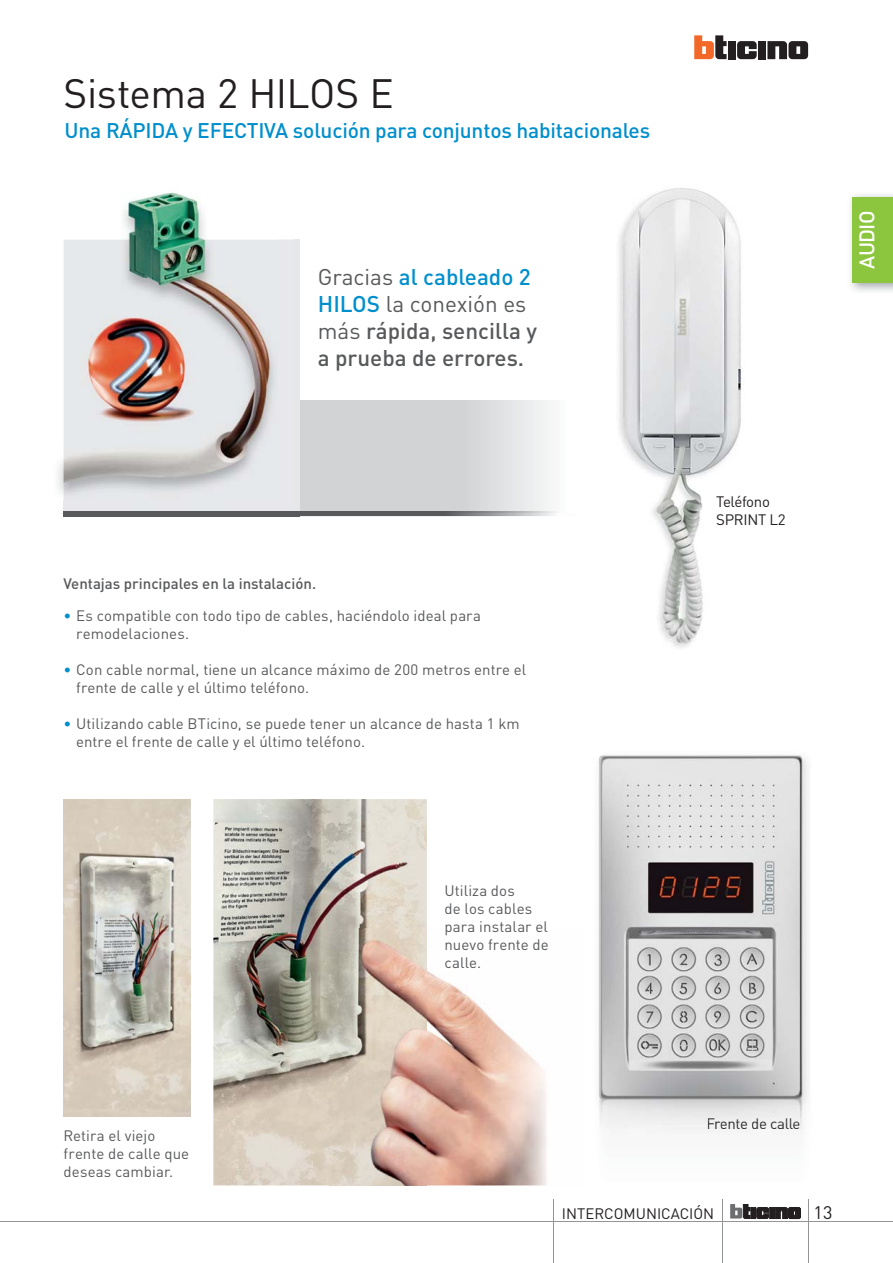
<style>
.page{position:relative;width:893px;height:1263px;background:#fff}
.page>*{position:absolute;margin:0;border:0;box-sizing:border-box;transform-origin:0 0}
.t1{font:40.5px "DIN Pro";letter-spacing:-.01em;color:#231f20}
.t2{font:500 22.5px/27px "DIN Pro";color:#58595b}
.t3{font:500 21px "DIN";letter-spacing:-.01em;color:#008fcc}
.t4{font:500 21px "DIN Pro";letter-spacing:-.04em;color:#fff}
.t5{font:18px "DIN Pro";color:#231f20}
.t6{font:15px/18px "DIN Pro";letter-spacing:.005em;color:#58595b}
.t7{font:500 15px "DIN";color:#58595b}
.t8{font:15px "DIN";color:#231f20}
.t9{font:15px/18px "DIN Pro";letter-spacing:-.02em;color:#231f20}
.t10{font:15px "DIN Pro";letter-spacing:-.025em;color:#333133}
.s1{font-weight:400}
.s2{color:#008fcc}
.s3{color:#2c292a}
.s4{color:#343334}
.s5{color:#373537}
</style>
<div class="page">
<svg style="left:300px;top:401px;width:257px;height:111px;background:#d7d8d9"></svg>
<div style="left:64px;top:240px;width:236px;height:276px;background:#e6e7e8"></div>
<img style="left:58px;top:240px;width:6px;height:259px">
<img style="left:64px;top:193px;width:230px;height:300px">
<img style="left:68px;top:306px;width:143px;height:128px">
<svg style="left:300px;top:513px;width:254px;height:3px"></svg>
<img style="left:300px;top:512px;width:257px;height:1px">
<hr style="left:64px;top:512px;width:236px;height:4px;background:#58595b">
<img style="left:64px;top:799px;width:127px;height:318px">
<img style="left:213px;top:799px;width:214px;height:386px">
<img style="left:427px;top:970px;width:119px;height:215px">
<img style="left:330px;top:928px;width:97px;height:257px">
<img style="left:850px;top:194px;width:42px;height:98px">
<div style="left:852px;top:197px;width:40px;height:85px;background:#8cc63f"></div>
<img style="left:618px;top:188px;width:123px;height:460px">
<img style="left:716px;top:496px;width:25px;height:11px">
<img style="left:716px;top:514px;width:25px;height:11px">
<img style="left:598px;top:790px;width:210px;height:342px">
<img style="left:598px;top:755px;width:210px;height:35px">
<img style="left:707px;top:1118px;width:92px;height:11px">
<hr style="left:722px;top:1199px;width:1px;height:64px;background:#939598">
<hr style="left:807px;top:1199px;width:1px;height:64px;background:#939598">
<hr style="left:0;top:1222px;width:892px;height:1px;background:#939598">
<svg style="left:737px;top:41px;width:19px;height:18px"></svg>
<div style="left:758px;top:41px;width:8px;height:18px;background:#231f20"></div>
<div style="left:727px;top:41px;width:8px;height:18px;background:#231f20"></div>
<svg style="left:694px;top:35px;width:32px;height:24px"></svg>
<svg style="left:767px;top:41px;width:41px;height:18px"></svg>
<div style="left:788px;top:1207px;width:12px;height:12px;border:1px solid #231f20;border-radius:2px"></div>
<hr style="left:751px;top:1208px;width:4px;height:11px;background:#231f20">
<div style="left:750px;top:1208px;width:5px;height:11px;border:1px solid #231f20"></div>
<div style="left:769px;top:1208px;width:5px;height:11px;background:#231f20"></div>
<div style="left:769px;top:1208px;width:5px;height:11px;border:1px solid #231f20"></div>
<svg style="left:775px;top:1208px;width:25px;height:11px"></svg>
<svg style="left:730px;top:1204px;width:20px;height:15px"></svg>
<svg style="left:756px;top:1207px;width:12px;height:12px"></svg>
<hr style="left:553px;top:1199px;width:1px;height:64px;background:#939598">
<h1 class="t1" style="left:64px;top:79px;width:331px">Sistema 2 HILOS E</h1>
<h3 class="t3" style="left:65px;top:123px;width:587px">Una RÁPIDA y EFECTIVA solución para conjuntos habitacionales</h3>
<h2 class="t2" style="left:318px;top:266px;width:221px"><span class="s1">Gracias</span> <span class="s2">al cableado 2<br>HILOS</span> <span class="s1">la conexión es más</span> rápida, sencilla y a prueba de errores.</h2>
<p class="t7" style="left:63px;top:578px;width:254px">Ventajas principales en la instalación.</p>
<p class="t6" style="left:76px;top:608px;width:406px;text-indent:-13px"><span class="s2">•</span> Es compatible con todo tipo de cables, haciéndolo ideal para remodelaciones.</p>
<p class="t6" style="left:76px;top:662px;width:451px;text-indent:-13px"><span class="s2">•</span> Con cable normal, tiene un alcance máximo de 200 metros entre el frente de calle y el último teléfono.</p>
<p class="t6" style="left:76px;top:716px;width:445px;text-indent:-13px"><span class="s2">•</span> Utilizando cable BTicino, se puede tener un alcance de hasta 1 km entre el frente de calle y el último teléfono.</p>
<p class="t6" style="left:444px;top:883px;width:89px">Utiliza dos de los cables</p>
<p class="t6" style="left:444px;top:919px;width:106px;text-align:justify">para instalar el nuevo frente de calle.</p>
<p class="t9" style="left:716px;top:494px;width:71px">Teléfono<br>SPRINT L2</p>
<h3 class="t4" style="left:859px;top:269px;width:59px;rotate:-90deg">AUDIO</h3>
<p class="t6" style="left:64px;top:1129px;width:127px">Retira el viejo frente de calle que deseas cambiar.</p>
<p class="t10" style="left:706px;top:1118px;width:96px">F<span class="s3">ren</span><span class="s4">te d</span>e ca<span class="s5">ll</span><span class="s4">e</span></p>
<p class="t8" style="left:562px;top:1208px;width:154px">INTERCOMUNICACIÓN</p>
<p class="t5" style="left:813px;top:1206px;width:20px">13</p>
</div>
